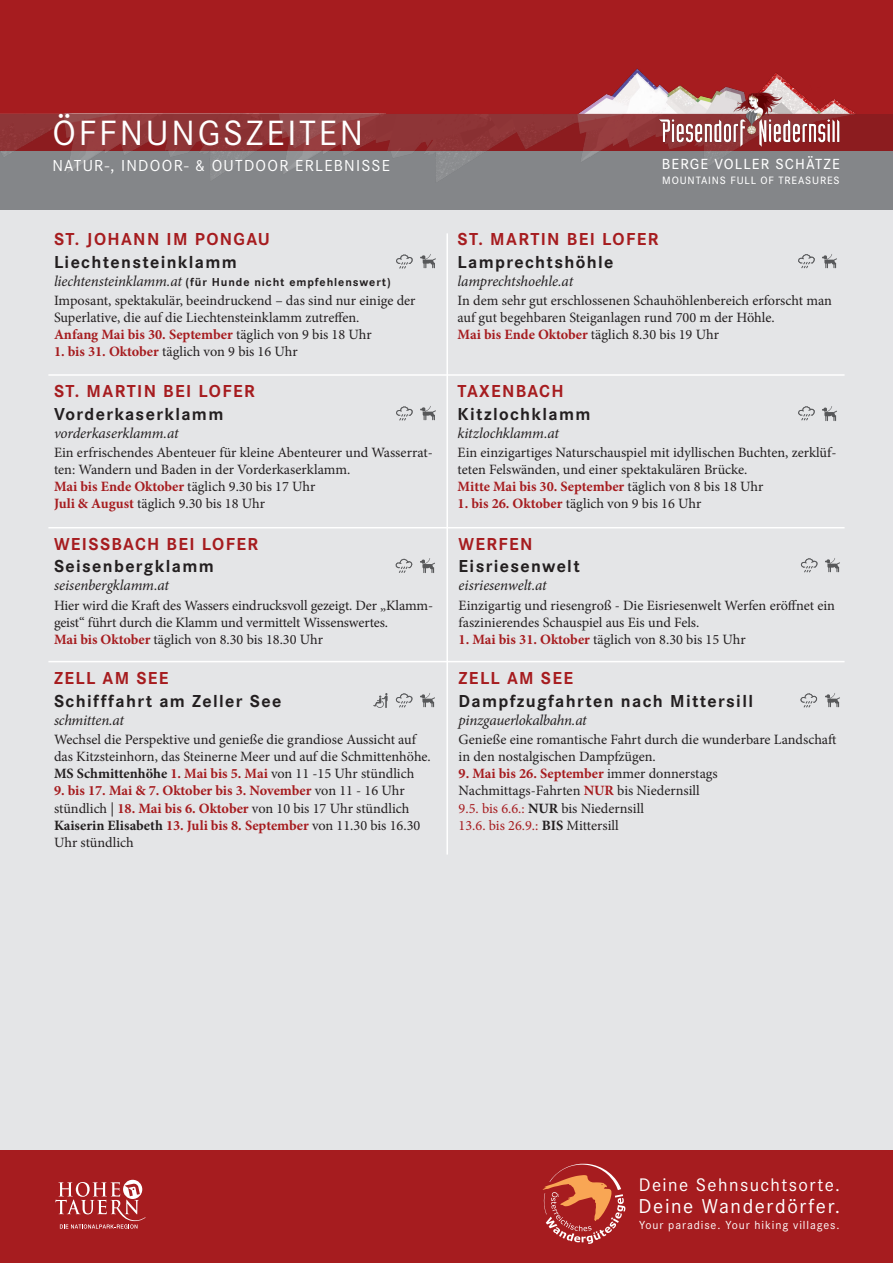
<style>
.page{position:relative;width:893px;height:1263px;background:#fff}
.page>*{position:absolute;margin:0;border:0;box-sizing:border-box;transform-origin:0 0}
.t1{font:36.45px "Corporate S Pro";letter-spacing:.075em;color:#fff}
.t2{font:20.85px "Corporate S Pro";letter-spacing:.075em;color:#fff}
.t3{font:18.9px "Corporate S Pro";letter-spacing:.075em;color:#fff}
.t4{font:700 18px "Corporate S Pro";letter-spacing:.075em;color:#231f20}
.t5{font:700 18px "Corporate S Pro";letter-spacing:.075em;color:#a61c1f}
.t6{font:16.5px "Corporate S Pro";letter-spacing:.075em;color:#fff}
.t7{font:500 15.15px "Corporate S Pro";letter-spacing:.075em;color:#fff}
.t8{font:italic 15px "Minion Pro";letter-spacing:-.01em;color:#231f20}
.t9{font:14.25px/17.1px "Minion Pro";color:#231f20}
.t10{font:700 14.25px/17.1px "Minion Pro";letter-spacing:-.005em;color:#a61c1f}
.t11{font:14.25px "Minion Pro";letter-spacing:-.005em;color:#a61c1f}
.t12{font:12.15px "Corporate S Pro";letter-spacing:.075em;color:#fff}
.t13{font:700 12px "Corporate S Pro";letter-spacing:.075em;color:#231f20}
.t14{font:500 11.1px "Corporate S Pro";letter-spacing:.075em;color:#fff}
.s1{font-family:"Minion Pro";font-weight:400;font-style:italic;font-size:15px}
.s2{font-weight:400;color:#231f20}
.s3{font-weight:700;color:#a61c1f}
.s4{font-weight:700}
.s5{color:#a61c1f}
.s6{font-weight:700;color:#231f20}
.s7{color:#231f20}
</style>
<div class="page">
<div style="left:0;top:210px;width:893px;height:940px;background:#e4e5e7"></div>
<hr style="left:446px;top:233px;width:2px;height:621px;background:#fff">
<hr style="left:48px;top:374px;width:797px;height:2px;background:#fff">
<div style="left:0;top:0;width:893px;height:150px;background:#a61c1f"></div>
<img style="left:279px;top:68px;width:585px;height:142px">
<div style="left:0;top:150px;width:388px;height:60px;background:#848689"></div>
<svg style="left:0;top:114px;width:893px;height:36px;background:#8f3335"></svg>
<img style="left:656px;top:68px;width:187px;height:82px">
<div style="left:850px;top:151px;width:43px;height:59px;background:#848689"></div>
<div style="left:0;top:1150px;width:893px;height:113px;background:#a61c1f"></div>
<svg style="left:543px;top:1164px;width:82px;height:80px"></svg>
<svg style="left:55px;top:1180px;width:91px;height:49px"></svg>
<img style="left:825px;top:558px;width:15px;height:15px">
<svg style="left:801px;top:558px;width:17px;height:14px"></svg>
<img style="left:420px;top:558px;width:15px;height:15px">
<svg style="left:396px;top:559px;width:16px;height:14px"></svg>
<svg style="left:396px;top:693px;width:17px;height:14px"></svg>
<img style="left:420px;top:693px;width:15px;height:15px">
<img style="left:373px;top:693px;width:15px;height:15px">
<img style="left:825px;top:693px;width:15px;height:15px">
<svg style="left:800px;top:693px;width:17px;height:14px"></svg>
<img style="left:822px;top:254px;width:15px;height:15px">
<svg style="left:798px;top:254px;width:17px;height:14px"></svg>
<hr style="left:48px;top:527px;width:797px;height:1px;background:#fff">
<hr style="left:48px;top:661px;width:797px;height:1px;background:#fff">
<img style="left:420px;top:254px;width:16px;height:15px">
<svg style="left:396px;top:254px;width:17px;height:15px"></svg>
<img style="left:420px;top:406px;width:16px;height:15px">
<svg style="left:396px;top:406px;width:17px;height:15px"></svg>
<img style="left:822px;top:406px;width:15px;height:15px">
<svg style="left:798px;top:406px;width:17px;height:14px"></svg>
<p class="t1" style="left:53px;top:106px;width:312px">ÖFFNUNGSZEITEN</p>
<p class="t6" style="left:52px;top:153px;width:339px">NATUR-, INDOOR- &amp; OUTDOOR ERLEBNISSE</p>
<p class="t5" style="left:54px;top:225px;width:218px">ST. JOHANN IM PONGAU</p>
<p class="t4" style="left:54px;top:247px;width:184px">Liechtensteinklamm</p>
<p class="t13" style="left:54px;top:272px;width:338px"><span class="s1">liechtensteinklamm.at</span> (für Hunde nicht empfehlenswert)</p>
<p class="t9" style="left:54px;top:292px;width:363px">Imposant, spektakulär, beeindruckend – das sind nur einige der<br>Superlative, die auf die Liechtensteinklamm zutreffen.</p>
<p class="t10" style="left:54px;top:326px;width:319px">Anfang Mai bis 30. September <span class="s2">täglich von 9 bis 18 Uhr</span></p>
<p class="t9" style="left:54px;top:343px;width:245px"><span class="s3">1. bis 31. Oktober</span> täglich von 9 bis 16 Uhr</p>
<p class="t5" style="left:54px;top:377px;width:202px">ST. MARTIN BEI LOFER</p>
<p class="t4" style="left:54px;top:399px;width:171px">Vorderkaserklamm</p>
<p class="t8" style="left:54px;top:423px;width:126px">vorderkaserklamm.at</p>
<p class="t9" style="left:54px;top:444px;width:380px">Ein erfrischendes Abenteuer für kleine Abenteurer und Wasserrat&shy;ten: Wandern und Baden in der Vorderkaserklamm.</p>
<p class="t9" style="left:54px;top:478px;width:263px"><span class="s3">Mai bis Ende Oktober</span> täglich 9.30 bis 17 Uhr</p>
<p class="t9" style="left:54px;top:495px;width:213px"><span class="s3">Juli &amp; August</span> täglich 9.30 bis 18 Uhr</p>
<p class="t5" style="left:54px;top:530px;width:205px">WEISSBACH BEI LOFER</p>
<p class="t4" style="left:54px;top:552px;width:161px">Seisenbergklamm</p>
<p class="t8" style="left:54px;top:575px;width:117px">seisenbergklamm.at</p>
<p class="t9" style="left:54px;top:596px;width:381px">Hier wird die Kraft des Wassers eindrucksvoll gezeigt. Der „Klamm&shy;geist“ führt durch die Klamm und vermittelt Wissenswertes.</p>
<p class="t9" style="left:54px;top:631px;width:271px"><span class="s3">Mai bis Oktober</span> täglich von 8.30 bis 18.30 Uhr</p>
<p class="t5" style="left:54px;top:664px;width:116px">ZELL AM SEE</p>
<p class="t4" style="left:54px;top:686px;width:229px">Schifffahrt am Zeller See</p>
<p class="t8" style="left:54px;top:710px;width:72px">schmitten.at</p>
<p class="t9" style="left:54px;top:731px;width:378px">Wechsel die Perspektive und genieße die grandiose Aussicht auf das Kitzsteinhorn, das Steinerne Meer und auf die Schmittenhöhe.</p>
<p class="t9" style="left:54px;top:765px;width:362px"><span class="s4">MS Schmittenhöhe</span> <span class="s3">1. Mai bis 5. Mai</span> von 11 -15 Uhr stündlich</p>
<p class="t10" style="left:54px;top:782px;width:357px">9. bis 17. Mai &amp; 7. Oktober bis 3. November <span class="s2">von 11 - 16 Uhr stündlich |</span> 18. Mai bis 6. Oktober <span class="s2">von 10 bis 17 Uhr stündlich</span></p>
<p class="t9" style="left:54px;top:817px;width:368px"><span class="s4">Kaiserin Elisabeth</span> <span class="s3">13. Juli bis 8. September</span> von 11.30 bis 16.30<br>Uhr stündlich</p>
<p class="t7" style="left:662px;top:152px;width:179px">BERGE VOLLER SCHÄTZE</p>
<p class="t14" style="left:662px;top:172px;width:179px">MOUNTAINS FULL OF TREASURES</p>
<p class="t5" style="left:458px;top:225px;width:202px">ST. MARTIN BEI LOFER</p>
<p class="t4" style="left:458px;top:247px;width:157px">Lamprechtshöhle</p>
<p class="t8" style="left:458px;top:271px;width:117px">lamprechtshoehle.at</p>
<p class="t9" style="left:458px;top:292px;width:376px">In dem sehr gut erschlossenen Schauhöhlenbereich erforscht man auf gut begehbaren Steiganlagen rund 700 m der Höhle.</p>
<p class="t9" style="left:458px;top:326px;width:263px"><span class="s3">Mai bis Ende Oktober</span> täglich 8.30 bis 19 Uhr</p>
<p class="t5" style="left:458px;top:377px;width:108px">TAXENBACH</p>
<p class="t4" style="left:458px;top:399px;width:134px">Kitzlochklamm</p>
<p class="t8" style="left:458px;top:423px;width:103px">kitzlochklamm.at</p>
<p class="t9" style="left:458px;top:444px;width:380px">Ein einzigartiges Naturschauspiel mit idyllischen Buchten, zerklüf&shy;teten Felswänden, und einer spektakulären Brücke.</p>
<p class="t10" style="left:458px;top:478px;width:307px">Mitte Mai bis 30. September <span class="s2">täglich von 8 bis 18 Uhr</span></p>
<p class="t9" style="left:458px;top:495px;width:245px"><span class="s3">1. bis 26. Oktober</span> täglich von 9 bis 16 Uhr</p>
<p class="t5" style="left:459px;top:530px;width:76px">WERFEN</p>
<p class="t4" style="left:459px;top:552px;width:123px">Eisriesenwelt</p>
<p class="t8" style="left:459px;top:575px;width:90px">eisriesenwelt.at</p>
<p class="t9" style="left:459px;top:596px;width:378px">Einzigartig und riesengroß - Die Eisriesenwelt Werfen eröffnet ein faszinierendes Schauspiel aus Eis und Fels.</p>
<p class="t9" style="left:459px;top:631px;width:289px"><span class="s3">1. Mai bis 31. Oktober</span> täglich von 8.30 bis 15 Uhr</p>
<p class="t5" style="left:459px;top:664px;width:116px">ZELL AM SEE</p>
<p class="t4" style="left:459px;top:686px;width:296px">Dampfzugfahrten nach Mittersill</p>
<p class="t8" style="left:459px;top:710px;width:130px">pinzgauerlokalbahn.at</p>
<p class="t9" style="left:459px;top:731px;width:379px">Genieße eine romantische Fahrt durch die wunderbare Landschaft in den nostalgischen Dampfzügen.</p>
<p class="t10" style="left:459px;top:765px;width:261px">9. Mai bis 26. September <span class="s2">immer donnerstags</span></p>
<p class="t9" style="left:459px;top:782px;width:243px">Nachmittags-Fahrten <span class="s3">NUR</span> bis Niedernsill</p>
<p class="t9" style="left:459px;top:799px;width:187px"><span class="s5">9.5. bis 6.6.:</span> <span class="s4">NUR</span> bis Niedernsill</p>
<p class="t11" style="left:459px;top:815px;width:162px">13.6. bis 26.9.: <span class="s6">BIS</span> <span class="s7">Mittersill</span></p>
<p class="t3" style="left:639px;top:1170px;width:203px">Deine Sehnsuchtsorte.</p>
<p class="t12" style="left:639px;top:1216px;width:202px">Your paradise. Your hiking villages.</p>
<p class="t2" style="left:639px;top:1191px;width:203px">Deine Wanderdörfer.</p>
</div>
